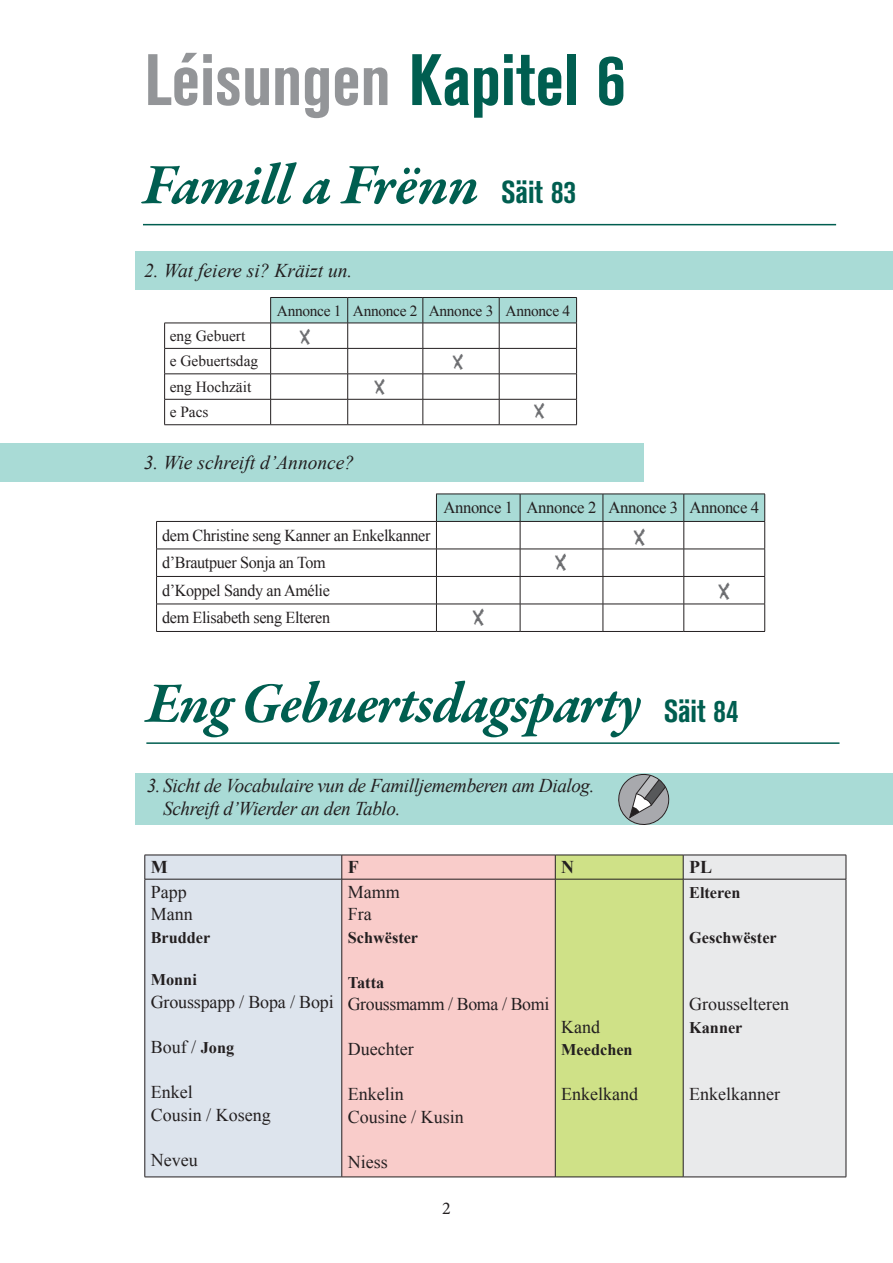
<style>
.page{position:relative;width:893px;height:1263px;background:#fff}
.page>*{position:absolute;margin:0;border:0;box-sizing:border-box;transform-origin:0 0}
.t1{font:700 condensed 72px "Akzidenz Grotesk BE";color:#939598}
.t2{font:italic 700 58.5px "Garamond Premr Pro";letter-spacing:-.02em;color:#005e50}
.t3{font:19.8px "Chalkduster";color:#6c6d70}
.t4{font:italic 19.5px "Times New Roman";letter-spacing:-.02em;color:#231f20}
.t5{font:italic 19.5px "Times New Roman";color:#231f20}
.t6{font:18.3px "Chalkduster";color:#6c6d70}
.t7{font:18px "Times New Roman";color:#231f20}
.t8{font:18px "Times New Roman";letter-spacing:-.02em;color:#231f20}
.t9{font:700 18px "Times New Roman";color:#231f20}
.t10{font:18px "Minion Pro";color:#231f20}
.t11{font:16.65px "Times New Roman";letter-spacing:-.02em;color:#231f20}
.t12{font:700 16.2px "Times New Roman";color:#231f20}
.t13{font:15.45px "Times New Roman";color:#231f20}
.t14{font:15.45px "Times New Roman";letter-spacing:-.02em;color:#231f20}
.s1{color:#005e50}
.s2{font-family:"Akzidenz Grotesk BE";font-style:normal;font-stretch:condensed;font-size:31.5px}
.s3{font-weight:700;font-size:16.2px}
</style>
<div class="page">
<hr style="left:143px;top:224px;width:693px;height:1px;background:#005e50">
<div style="left:0;top:443px;width:643px;height:38px;background:#a9dbd6"></div>
<div style="left:135px;top:251px;width:758px;height:38px;background:#a9dbd6"></div>
<hr style="left:164px;top:348px;width:107px;height:1px;background:#231f20">
<hr style="left:164px;top:374px;width:107px;height:1px;background:#231f20">
<hr style="left:164px;top:399px;width:107px;height:1px;background:#231f20">
<svg style="left:164px;top:324px;width:1px;height:100px"></svg>
<hr style="left:164px;top:424px;width:107px;height:1px;background:#231f20">
<svg style="left:270px;top:297px;width:307px;height:128px"></svg>
<hr style="left:164px;top:323px;width:107px;height:1px;background:#231f20">
<div style="left:135px;top:774px;width:758px;height:51px;background:#a9dbd6"></div>
<svg style="left:617px;top:773px;width:53px;height:52px"></svg>
<hr style="left:156px;top:521px;width:280px;height:1px;background:#231f20">
<hr style="left:156px;top:549px;width:280px;height:1px;background:#231f20">
<hr style="left:156px;top:576px;width:280px;height:1px;background:#231f20">
<hr style="left:156px;top:604px;width:280px;height:1px;background:#231f20">
<svg style="left:156px;top:522px;width:1px;height:109px"></svg>
<svg style="left:436px;top:494px;width:329px;height:137px"></svg>
<hr style="left:156px;top:631px;width:280px;height:1px;background:#231f20">
<hr style="left:436px;top:631px;width:84px;height:1px;background:#231f20">
<hr style="left:520px;top:631px;width:83px;height:1px;background:#231f20">
<hr style="left:603px;top:631px;width:81px;height:1px;background:#231f20">
<hr style="left:684px;top:631px;width:81px;height:1px;background:#231f20">
<hr style="left:146px;top:742px;width:693px;height:2px;background:#005e50">
<div style="left:146px;top:856px;width:196px;height:321px;background:#dde4ed"></div>
<div style="left:343px;top:856px;width:212px;height:321px;background:#f9ccca"></div>
<div style="left:684px;top:856px;width:162px;height:321px;background:#e9eaeb"></div>
<hr style="left:145px;top:855px;width:197px;height:1px;background:#231f20">
<svg style="left:145px;top:855px;width:1px;height:24px"></svg>
<hr style="left:342px;top:855px;width:213px;height:1px;background:#231f20">
<svg style="left:342px;top:855px;width:1px;height:24px"></svg>
<hr style="left:683px;top:855px;width:163px;height:1px;background:#231f20">
<div style="left:555px;top:855px;width:129px;height:322px;background:#cfe187"></div>
<svg style="left:846px;top:855px;width:1px;height:24px"></svg>
<hr style="left:145px;top:879px;width:197px;height:1px;background:#231f20">
<hr style="left:145px;top:879px;width:1px;height:298px;background:#231f20">
<hr style="left:342px;top:879px;width:213px;height:1px;background:#231f20">
<hr style="left:342px;top:879px;width:1px;height:298px;background:#231f20">
<hr style="left:555px;top:879px;width:128px;height:1px;background:#231f20">
<hr style="left:555px;top:879px;width:1px;height:298px;background:#231f20">
<hr style="left:683px;top:879px;width:163px;height:1px;background:#231f20">
<hr style="left:683px;top:879px;width:1px;height:298px;background:#231f20">
<hr style="left:846px;top:879px;width:1px;height:298px;background:#231f20">
<hr style="left:145px;top:1177px;width:197px;height:1px;background:#231f20">
<hr style="left:342px;top:1177px;width:213px;height:1px;background:#231f20">
<hr style="left:555px;top:1177px;width:128px;height:1px;background:#231f20">
<hr style="left:683px;top:1177px;width:163px;height:1px;background:#231f20">
<p class="t1" style="left:145px;top:39px;width:482px">Léisungen <span class="s1">Kapitel 6</span></p>
<p class="t2" style="left:143px;top:149px;width:434px">Famill a Frënn <span class="s2">Säit 83</span></p>
<p class="t5" style="left:144px;top:257px;width:210px">2. Wat feiere si? Kräizt un.</p>
<p class="t13" style="left:170px;top:325px;width:77px">eng Gebuert</p>
<p class="t13" style="left:170px;top:351px;width:90px">e Gebuertsdag</p>
<p class="t13" style="left:170px;top:376px;width:83px">eng Hochzäit</p>
<p class="t13" style="left:170px;top:402px;width:40px">e Pacs</p>
<p class="t14" style="left:277px;top:300px;width:66px">Annonce 1</p>
<p class="t14" style="left:353px;top:300px;width:66px">Annonce 2</p>
<p class="t14" style="left:429px;top:300px;width:66px">Annonce 3</p>
<p class="t14" style="left:506px;top:300px;width:66px">Annonce 4</p>
<p class="t6" style="left:300px;top:327px;width:13px">X</p>
<p class="t6" style="left:374px;top:377px;width:13px">X</p>
<p class="t6" style="left:452px;top:351px;width:13px">X</p>
<p class="t6" style="left:534px;top:401px;width:13px">X</p>
<p class="t5" style="left:144px;top:449px;width:212px">3. Wie schreift d’Annonce?</p>
<p class="t11" style="left:443px;top:497px;width:71px">Annonce 1</p>
<p class="t11" style="left:527px;top:497px;width:71px">Annonce 2</p>
<p class="t11" style="left:608px;top:497px;width:71px">Annonce 3</p>
<p class="t11" style="left:689px;top:497px;width:71px">Annonce 4</p>
<p class="t11" style="left:162px;top:524px;width:270px">dem Christine seng Kanner an Enkelkanner</p>
<p class="t11" style="left:162px;top:552px;width:165px">d’Brautpuer Sonja an Tom</p>
<p class="t11" style="left:162px;top:579px;width:169px">d’Koppel Sandy an Amélie</p>
<p class="t11" style="left:162px;top:607px;width:170px">dem Elisabeth seng Elteren</p>
<p class="t3" style="left:472px;top:606px;width:14px">X</p>
<p class="t3" style="left:555px;top:552px;width:14px">X</p>
<p class="t3" style="left:633px;top:526px;width:14px">X</p>
<p class="t3" style="left:718px;top:580px;width:14px">X</p>
<p class="t2" style="left:146px;top:667px;width:594px">Eng Gebuertsdagsparty <span class="s2">Säit 84</span></p>
<p class="t4" style="left:147px;top:772px;width:449px">3. Sicht de Vocabulaire vun de Familljememberen am Dialog.</p>
<p class="t4" style="left:163px;top:795px;width:239px">Schreift d’Wierder an den Tablo.</p>
<p class="t9" style="left:151px;top:855px;width:18px">M</p>
<p class="t9" style="left:348px;top:855px;width:12px">F</p>
<p class="t9" style="left:561px;top:855px;width:14px">N</p>
<p class="t9" style="left:689px;top:855px;width:25px">PL</p>
<p class="t7" style="left:151px;top:879px;width:37px">Papp</p>
<p class="t7" style="left:151px;top:902px;width:43px">Mann</p>
<p class="t12" style="left:151px;top:926px;width:61px">Brudder</p>
<p class="t12" style="left:151px;top:969px;width:48px">Monni</p>
<p class="t7" style="left:151px;top:990px;width:184px">Grousspapp / Bopa / Bopi</p>
<p class="t7" style="left:151px;top:1035px;width:85px">Bouf / <span class="s3">Jong</span></p>
<p class="t7" style="left:151px;top:1080px;width:43px">Enkel</p>
<p class="t7" style="left:151px;top:1102px;width:122px">Cousin / Koseng</p>
<p class="t7" style="left:151px;top:1147px;width:48px">Neveu</p>
<p class="t7" style="left:348px;top:879px;width:54px">Mamm</p>
<p class="t7" style="left:348px;top:902px;width:25px">Fra</p>
<p class="t12" style="left:348px;top:926px;width:72px">Schwëster</p>
<p class="t12" style="left:348px;top:971px;width:38px">Tatta</p>
<p class="t8" style="left:348px;top:992px;width:203px">Groussmamm / Boma / Bomi</p>
<p class="t7" style="left:348px;top:1037px;width:67px">Duechter</p>
<p class="t7" style="left:348px;top:1082px;width:57px">Enkelin</p>
<p class="t7" style="left:348px;top:1104px;width:118px">Cousine / Kusin</p>
<p class="t7" style="left:348px;top:1149px;width:41px">Niess</p>
<p class="t12" style="left:689px;top:881px;width:53px">Elteren</p>
<p class="t12" style="left:689px;top:926px;width:89px">Geschwëster</p>
<p class="t7" style="left:689px;top:992px;width:101px">Grousselteren</p>
<p class="t12" style="left:689px;top:1016px;width:55px">Kanner</p>
<p class="t7" style="left:561px;top:1014px;width:40px">Kand</p>
<p class="t12" style="left:561px;top:1038px;width:73px">Meedchen</p>
<p class="t7" style="left:561px;top:1082px;width:78px">Enkelkand</p>
<p class="t7" style="left:689px;top:1082px;width:92px">Enkelkanner</p>
<p class="t10" style="left:442px;top:1196px;width:10px">2</p>
</div>
